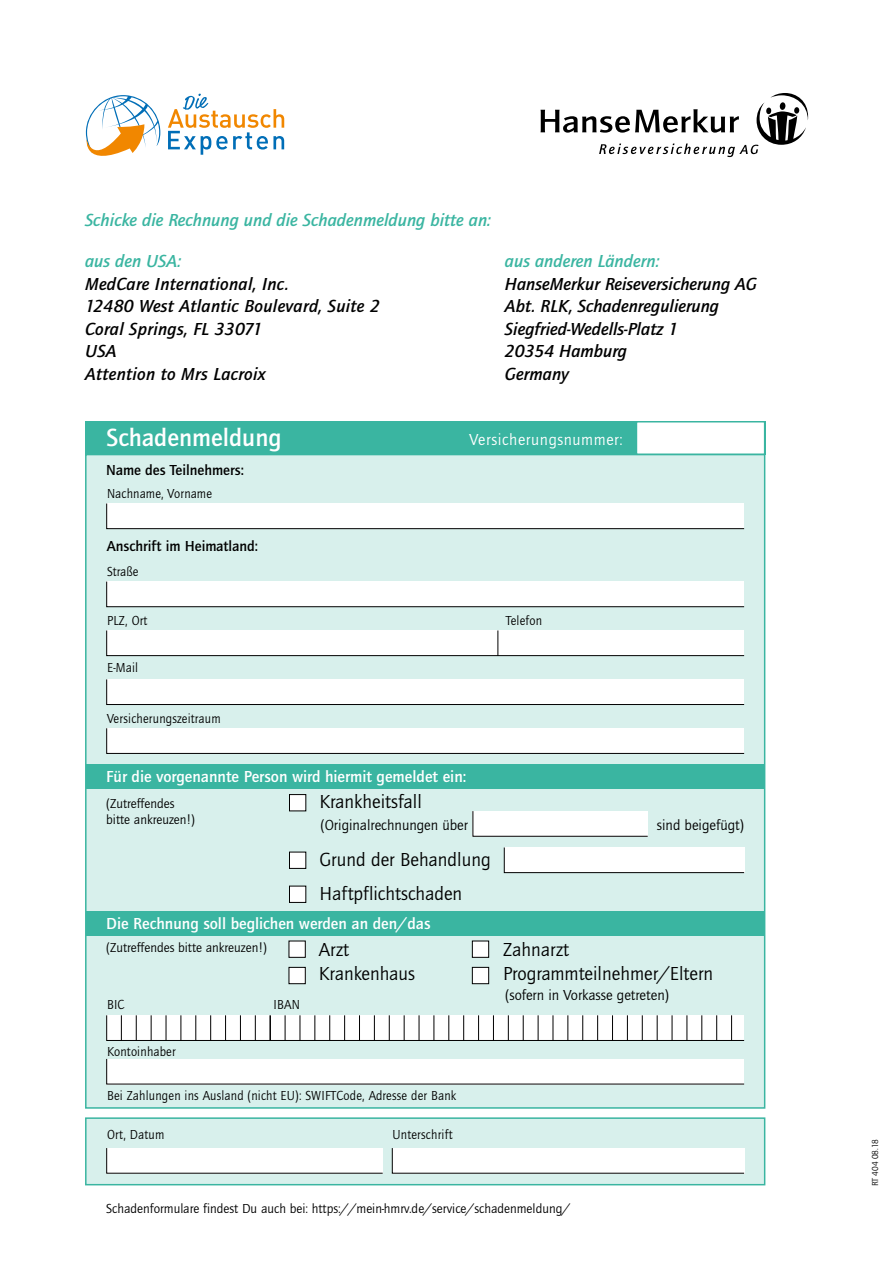
<style>
.page{position:relative;width:893px;height:1263px;background:#fff}
.page>*{position:absolute;margin:0;border:0;box-sizing:border-box;transform-origin:0 0}
.t1{font:500 25.5px "Quay Sans ITC Std";color:#fff}
.t2{font:19.5px/24.3px "Quay Sans ITC Std";color:#000}
.t3{font:italic 500 18px/22.5px "Quay Sans ITC Std";color:#000}
.t4{font:italic 500 18px "Quay Sans ITC Std";color:#3ab5a1}
.t5{font:500 16.5px "Quay Sans ITC Std";color:#fff}
.t6{font:16.5px "Quay Sans ITC Std";letter-spacing:.035em;color:#fff}
.t7{font:15px "Quay Sans ITC Std";color:#000}
.t8{font:500 15px "Quay Sans ITC Std";color:#000}
.t9{font:13.5px "Quay Sans ITC Std";color:#000;scale:.95 1}
.t10{font:13.5px/16.5px "Quay Sans ITC Std";color:#000}
.t11{font:9px "Quay Sans ITC Std";color:#000}
</style>
<div class="page">
<div style="left:85px;top:421px;width:680px;height:33px;background:#3ab5a1"></div>
<div style="left:85px;top:454px;width:680px;height:655px;background:#d8f0ec;border:2px solid #3ab5a1"></div>
<svg style="left:541px;top:93px;width:267px;height:64px"></svg>
<div style="left:289px;top:794px;width:17px;height:17px;background:#fff"></div>
<div style="left:289px;top:794px;width:17px;height:17px;border:1px solid #000"></div>
<div style="left:289px;top:886px;width:17px;height:16px;background:#fff"></div>
<div style="left:289px;top:886px;width:17px;height:17px;border:1px solid #000"></div>
<div style="left:636px;top:421px;width:129px;height:34px;background:#fff;border:2px solid #3ab5a1"></div>
<div style="left:85px;top:1117px;width:680px;height:68px;background:#d8f0ec;border:2px solid #3ab5a1"></div>
<div style="left:289px;top:941px;width:16px;height:16px;background:#fff"></div>
<div style="left:289px;top:941px;width:17px;height:17px;border:1px solid #000"></div>
<div style="left:289px;top:967px;width:16px;height:17px;background:#fff"></div>
<div style="left:289px;top:967px;width:17px;height:17px;border:1px solid #000"></div>
<div style="left:472px;top:941px;width:17px;height:16px;background:#fff"></div>
<div style="left:472px;top:941px;width:17px;height:17px;border:1px solid #000"></div>
<div style="left:472px;top:967px;width:17px;height:17px;background:#fff"></div>
<div style="left:472px;top:967px;width:17px;height:17px;border:1px solid #000"></div>
<div style="left:86px;top:911px;width:679px;height:25px;background:#3ab5a1"></div>
<div style="left:106px;top:503px;width:639px;height:26px;background:#fff"></div>
<div style="left:106px;top:581px;width:639px;height:26px;background:#fff"></div>
<div style="left:106px;top:679px;width:639px;height:26px;background:#fff"></div>
<svg style="left:106px;top:728px;width:639px;height:26px;background:#f4f4f4"></svg>
<svg style="left:106px;top:1148px;width:277px;height:26px;background:#f4f4f4"></svg>
<svg style="left:392px;top:1148px;width:353px;height:26px;background:#f4f4f4"></svg>
<div style="left:86px;top:764px;width:678px;height:25px;background:#3ab5a1"></div>
<svg style="left:472px;top:811px;width:176px;height:26px;background:#f3f3f3"></svg>
<div style="left:289px;top:852px;width:17px;height:16px;background:#fff"></div>
<div style="left:289px;top:852px;width:17px;height:17px;border:1px solid #000"></div>
<div style="left:503px;top:847px;width:242px;height:26px;background:#fff"></div>
<svg style="left:106px;top:1058px;width:639px;height:27px;background:#f3f4f4"></svg>
<div style="left:106px;top:630px;width:639px;height:26px;background:#fff"></div>
<svg style="left:106px;top:1015px;width:639px;height:26px;background:#e4e4e4"></svg>
<svg style="left:168px;top:94px;width:116px;height:61px"></svg>
<svg style="left:85px;top:95px;width:75px;height:61px"></svg>
<p class="t4" style="left:85px;top:209px;width:408px">Schicke die Rechnung und die Schadenmeldung bitte an:</p>
<p class="t4" style="left:85px;top:250px;width:98px">aus den USA:</p>
<p class="t3" style="left:85px;top:272px;width:296px">MedCare International, Inc.<br>12480 West Atlantic Boulevard, Suite 2<br>Coral Springs, FL 33071<br>USA<br>Attention to Mrs Lacroix</p>
<p class="t4" style="left:505px;top:250px;width:156px">aus anderen Ländern:</p>
<p class="t3" style="left:505px;top:272px;width:253px">HanseMerkur Reiseversicherung AG<br>Abt. RLK, Schadenregulierung<br>Siegfried-Wedells-Platz 1<br>20354 Hamburg<br>Germany</p>
<h1 class="t1" style="left:106px;top:422px;width:177px">Schadenmeldung</h1>
<p class="t6" style="left:469px;top:429px;width:155px">Versicherungsnummer:</p>
<p class="t8" style="left:106px;top:461px;width:139px">Name des Teilnehmers:</p>
<p class="t9" style="left:107px;top:486px;width:112px">Nachname, Vorname</p>
<p class="t8" style="left:107px;top:537px;width:153px">Anschrift im Heimatland:</p>
<p class="t9" style="left:107px;top:564px;width:35px">Straße</p>
<p class="t9" style="left:107px;top:613px;width:44px">PLZ, Ort</p>
<p class="t9" style="left:506px;top:613px;width:40px">Telefon</p>
<p class="t9" style="left:107px;top:660px;width:34px">E-Mail</p>
<p class="t9" style="left:107px;top:711px;width:121px">Versicherungszeitraum</p>
<p class="t5" style="left:106px;top:767px;width:362px">Für die vorgenannte Person wird hiermit gemeldet ein:</p>
<p class="t7" style="left:320px;top:816px;width:149px">(Originalrechnungen über</p>
<p class="t7" style="left:657px;top:816px;width:89px">sind beigefügt)</p>
<p class="t2" style="left:319px;top:789px;width:104px">Krankheitsfall</p>
<p class="t10" style="left:106px;top:795px;width:90px">(Zutreffendes bitte ankreuzen!)</p>
<p class="t2" style="left:319px;top:847px;width:173px">Grund der Behandlung</p>
<p class="t2" style="left:319px;top:881px;width:144px">Haftpflichtschaden</p>
<p class="t5" style="left:106px;top:914px;width:326px">Die Rechnung soll beglichen werden an den/das</p>
<p class="t10" style="left:106px;top:940px;width:162px">(Zutreffendes bitte ankreuzen!)</p>
<p class="t9" style="left:107px;top:997px;width:20px">BIC</p>
<p class="t9" style="left:274px;top:997px;width:29px">IBAN</p>
<p class="t9" style="left:107px;top:1044px;width:74px">Kontoinhaber</p>
<p class="t2" style="left:319px;top:937px;width:98px">Arzt<br>Krankenhaus</p>
<p class="t2" style="left:503px;top:937px;width:211px">Zahnarzt<br>Programmteilnehmer/Eltern</p>
<p class="t7" style="left:505px;top:986px;width:165px">(sofern in Vorkasse getreten)</p>
<p class="t9" style="left:107px;top:1088px;width:369px">Bei Zahlungen ins Ausland (nicht EU): SWIFTCode, Adresse der Bank</p>
<p class="t9" style="left:107px;top:1126px;width:62px">Ort, Datum</p>
<p class="t9" style="left:393px;top:1126px;width:65px">Unterschrift</p>
<p class="t10" style="left:106px;top:1200px;width:465px">Schadenformulare findest Du auch bei: https://mein-hmrv.de/service/schadenmeldung/</p>
<p class="t11" style="left:870px;top:1186px;width:48px;rotate:-90deg">RT 404 08.18</p>
</div>
